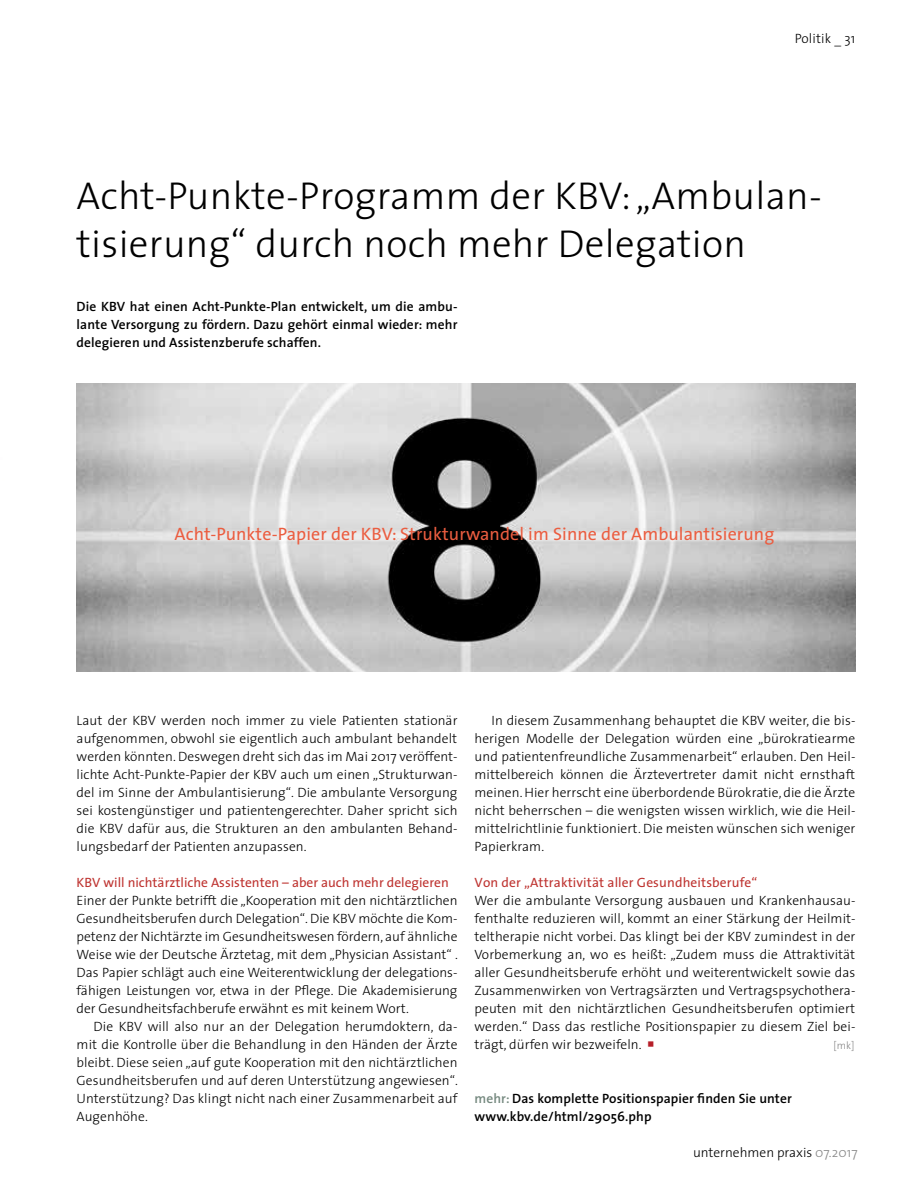
<style>
.page{position:relative;width:915px;height:1191px;background:#fff}
.page>*{position:absolute;margin:0;border:0;box-sizing:border-box;transform-origin:0 0}
.t1{font:300 39px/48px "The Sans";letter-spacing:.01em;color:#000}
.t2{font:18px "The Sans";letter-spacing:.005em;color:#eb5d40}
.t3{font:300 13.5px/18px "The Sans";letter-spacing:.005em;color:#000;text-align:justify}
.t4{font:600 13.5px/18px "The Sans";letter-spacing:.01em;color:#000;text-align:justify}
.t5{font:13.5px "The Sans";color:#be3330}
.t6{font:300 10.5px "The Sans";color:#878787}
.s1{color:#b61f29}
.s2{color:#74887e}
.s3{color:#878787}
</style>
<div class="page">
<img style="left:77px;top:383px;width:778px;height:288px">
<p class="t3" style="left:794px;top:29px;width:62px">Politik _ 31</p>
<h1 class="t1" style="left:77px;top:170px;width:746px">Acht-Punkte-Programm der KBV: „Ambulan&shy;tisierung“ durch noch mehr Delegation</h1>
<p class="t4" style="left:77px;top:297px;width:382px">Die KBV hat einen Acht-Punkte-Plan entwickelt, um die ambu&shy;lante Versorgung zu fördern. Dazu gehört einmal wieder: mehr delegieren und Assistenzberufe schaffen.</p>
<h2 class="t2" style="left:174px;top:519px;width:601px">Acht-Punkte-Papier der KBV: Strukturwandel im Sinne der Ambulantisierung</h2>
<p class="t3" style="left:77px;top:711px;width:382px">Laut der KBV werden noch immer zu viele Patienten stationär aufgenommen, obwohl sie eigentlich auch ambulant behandelt werden könnten. Deswegen dreht sich das im Mai 2017 veröffent&shy;lichte Acht-Punkte-Papier der KBV auch um einen „Strukturwan&shy;del im Sinne der Ambulantisierung“. Die ambulante Versorgung sei kostengünstiger und patientengerechter. Daher spricht sich die KBV dafür aus, die Strukturen an den ambulanten Behand&shy;lungsbedarf der Patienten anzupassen.</p>
<p class="t5" style="left:77px;top:871px;width:373px">KBV will nichtärztliche Assistenten – aber auch mehr delegieren</p>
<p class="t3" style="left:77px;top:891px;width:383px">Einer der Punkte betrifft die „Kooperation mit den nichtärztlichen Gesundheitsberufen durch Delegation“. Die KBV möchte die Kom&shy;petenz der Nichtärzte im Gesundheitswesen fördern, auf ähnliche Weise wie der Deutsche Ärztetag, mit dem „Physician Assistant“ .<br>Das Papier schlägt auch eine Weiterentwicklung der delegations&shy;fähigen Leistungen vor, etwa in der Pflege. Die Akademisierung der Gesundheitsfachberufe erwähnt es mit keinem Wort.</p>
<p class="t3" style="left:77px;top:1017px;width:383px;text-indent:17px">Die KBV will also nur an der Delegation herumdoktern, da&shy;mit die Kontrolle über die Behandlung in den Händen der Ärzte bleibt. Diese seien „auf gute Kooperation mit den nichtärztlichen Gesundheitsberufen und auf deren Unterstützung angewiesen“.<br>Unterstützung? Das klingt nicht nach einer Zusammenarbeit auf Augenhöhe.</p>
<p class="t3" style="left:474px;top:711px;width:382px;text-indent:17px">In diesem Zusammenhang behauptet die KBV weiter, die bis&shy;herigen Modelle der Delegation würden eine „bürokratiearme und patientenfreundliche Zusammenarbeit“ erlauben. Den Heil&shy;mittelbereich können die Ärztevertreter damit nicht ernsthaft meinen. Hier herrscht eine überbordende Bürokratie, die die Ärzte nicht beherrschen – die wenigsten wissen wirklich, wie die Heil&shy;mittelrichtlinie funktioniert. Die meisten wünschen sich weniger Papierkram.</p>
<p class="t5" style="left:474px;top:871px;width:284px">Von der „Attraktivität aller Gesundheitsberufe“</p>
<p class="t3" style="left:474px;top:891px;width:382px">Wer die ambulante Versorgung ausbauen und Krankenhausau&shy;fenthalte reduzieren will, kommt an einer Stärkung der Heilmit&shy;teltherapie nicht vorbei. Das klingt bei der KBV zumindest in der Vorbemerkung an, wo es heißt: „Zudem muss die Attraktivität aller Gesundheitsberufe erhöht und weiterentwickelt sowie das Zusammenwirken von Vertragsärzten und Vertragspsychothera&shy;peuten mit den nichtärztlichen Gesundheitsberufen optimiert werden.“ Dass das restliche Positionspapier zu diesem Ziel bei&shy;trägt, dürfen wir bezweifeln. <span class="s1">○</span></p>
<p class="t6" style="left:833px;top:1037px;width:22px">[mk]</p>
<p class="t4" style="left:474px;top:1089px;width:319px"><span class="s2">mehr:</span> Das komplette Positionspapier finden Sie unter www.kbv.de/html/29056.php</p>
<p class="t3" style="left:692px;top:1143px;width:166px">unternehmen praxis <span class="s3">07.2017</span></p>
</div>
